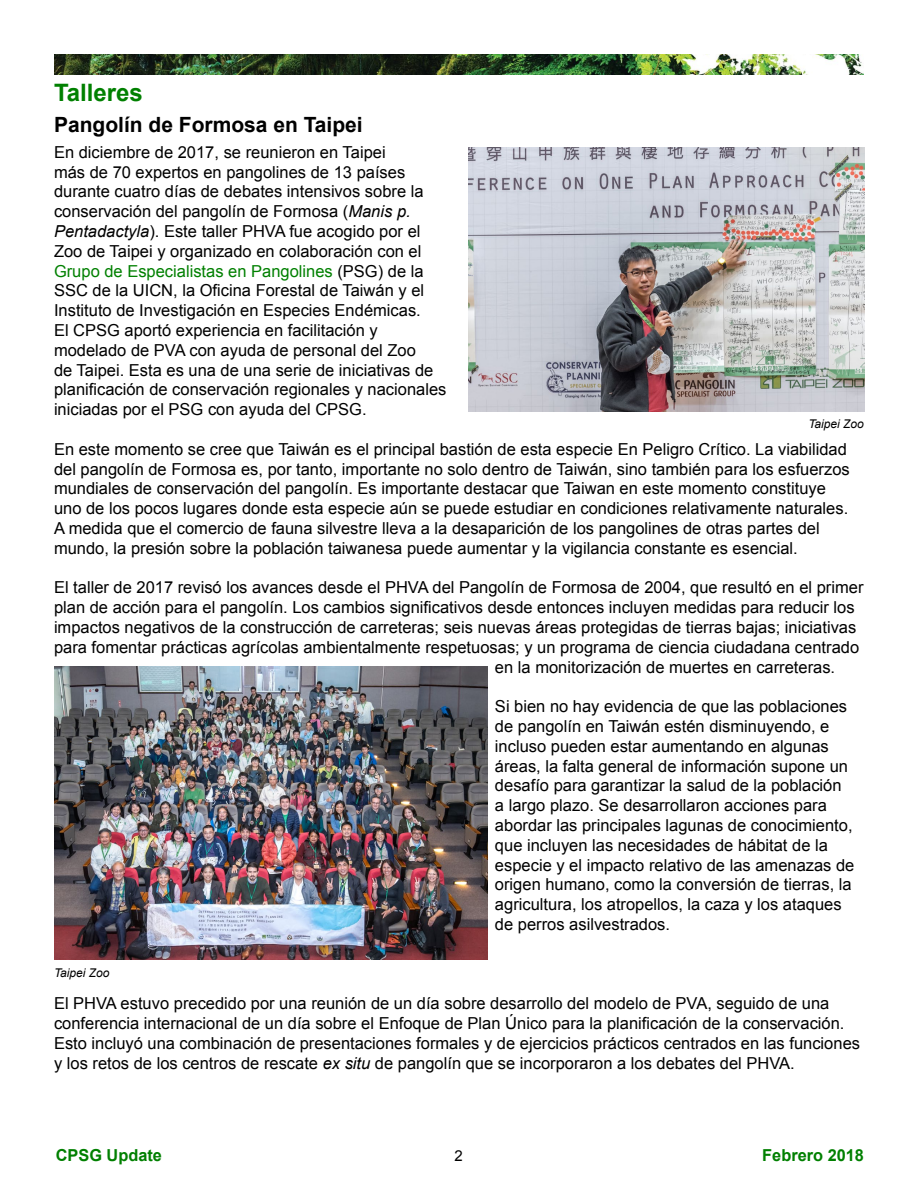
<style>
.page{position:relative;width:918px;height:1188px;background:#fff}
.page>*{position:absolute;margin:0;border:0;box-sizing:border-box;transform-origin:0 0}
.t1{font:700 24px "Arial";color:#008000}
.t2{font:700 21px "Arial";color:#000}
.t3{font:16.5px/19.8px "Arial";color:#000}
.t4{font:700 16.5px "Arial";color:#008000}
.t5{font:15px "Arial";color:#000}
.t6{font:italic 12px "Arial";color:#000}
.s1{font-style:italic}
.s2{color:#008000}
</style>
<div class="page">
<img style="left:54px;top:54px;width:810px;height:20px">
<img style="left:54px;top:666px;width:434px;height:294px">
<img style="left:468px;top:148px;width:396px;height:264px">
<h1 class="t1" style="left:54px;top:77px;width:90px">Talleres</h1>
<p class="t2" style="left:54px;top:111px;width:310px">Pangolín de Formosa en Taipei</p>
<p class="t3" style="left:54px;top:142px;width:394px">En diciembre de 2017, se reunieron en Taipei<br>más de 70 expertos en pangolines de 13 países durante cuatro días de debates intensivos sobre la conservación del pangolín de Formosa (<span class="s1">Manis p.<br>Pentadactyla</span>). Este taller PHVA fue acogido por el Zoo de Taipei y organizado en colaboración con el <span class="s2">Grupo de Especialistas en Pangolines</span> (PSG) de la SSC de la UICN, la Oficina Forestal de Taiwán y el Instituto de Investigación en Especies Endémicas.<br>El CPSG aportó experiencia en facilitación y modelado de PVA con ayuda de personal del Zoo<br>de Taipei. Esta es una de una serie de iniciativas de planificación de conservación regionales y nacionales iniciadas por el PSG con ayuda del CPSG.</p>
<p class="t3" style="left:54px;top:439px;width:797px">En este momento se cree que Taiwán es el principal bastión de esta especie En Peligro Crítico. La viabilidad del pangolín de Formosa es, por tanto, importante no solo dentro de Taiwán, sino también para los esfuerzos mundiales de conservación del pangolín. Es importante destacar que Taiwan en este momento constituye uno de los pocos lugares donde esta especie aún se puede estudiar en condiciones relativamente naturales.<br>A medida que el comercio de fauna silvestre lleva a la desaparición de los pangolines de otras partes del mundo, la presión sobre la población taiwanesa puede aumentar y la vigilancia constante es esencial.</p>
<p class="t3" style="left:54px;top:578px;width:811px">El taller de 2017 revisó los avances desde el PHVA del Pangolín de Formosa de 2004, que resultó en el primer</p>
<p class="t3" style="left:54px;top:598px;width:802px">plan de acción para el pangolín. Los cambios significativos desde entonces incluyen medidas para reducir los</p>
<p class="t3" style="left:54px;top:617px;width:804px">impactos negativos de la construcción de carreteras; seis nuevas áreas protegidas de tierras bajas; iniciativas</p>
<p class="t3" style="left:54px;top:637px;width:807px">para fomentar prácticas agrícolas ambientalmente respetuosas; y un programa de ciencia ciudadana centrado</p>
<p class="t3" style="left:495px;top:657px;width:342px">en la monitorización de muertes en carreteras.</p>
<p class="t3" style="left:495px;top:697px;width:361px">Si bien no hay evidencia de que las poblaciones de pangolín en Taiwán estén disminuyendo, e incluso pueden estar aumentando en algunas áreas, la falta general de información supone un desafío para garantizar la salud de la población a largo plazo. Se desarrollaron acciones para abordar las principales lagunas de conocimiento, que incluyen las necesidades de hábitat de la especie y el impacto relativo de las amenazas de origen humano, como la conversión de tierras, la agricultura, los atropellos, la caza y los ataques de perros asilvestrados.</p>
<p class="t6" style="left:808px;top:416px;width:57px">Taipei Zoo</p>
<p class="t6" style="left:54px;top:965px;width:57px">Taipei Zoo</p>
<p class="t3" style="left:54px;top:994px;width:808px">El PHVA estuvo precedido por una reunión de un día sobre desarrollo del modelo de PVA, seguido de una conferencia internacional de un día sobre el Enfoque de Plan Único para la planificación de la conservación.<br>Esto incluyó una combinación de presentaciones formales y de ejercicios prácticos centrados en las funciones y los retos de los centros de rescate <span class="s1">ex situ</span> de pangolín que se incorporaron a los debates del PHVA.</p>
<p class="t4" style="left:56px;top:1144px;width:108px">CPSG Update</p>
<p class="t5" style="left:454px;top:1146px;width:10px">2</p>
<p class="t4" style="left:762px;top:1144px;width:103px">Febrero 2018</p>
</div>
